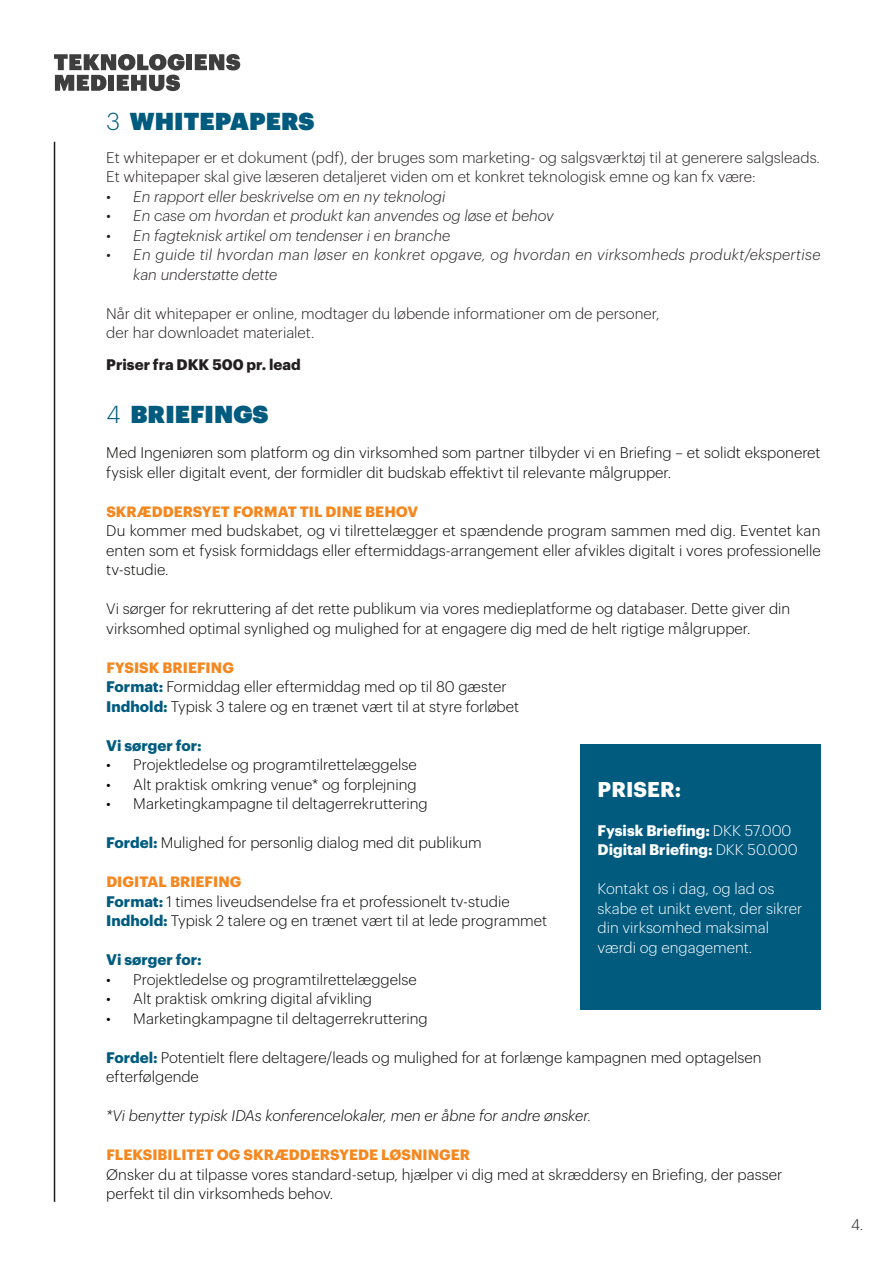
<style>
.page{position:relative;width:893px;height:1263px;background:#fff}
.page>*{position:absolute;margin:0;border:0;box-sizing:border-box;transform-origin:0 0}
.t1{font:24px "Graphik Super";letter-spacing:.005em;color:#005b7f}
.t2{font:700 21px "Graphik";letter-spacing:.005em;color:#fff}
.t3{font:300 15px/19.5px "Graphik";color:#040503}
.t4{font:300 15px/19.5px "Graphik";color:#231f20}
.t5{font:italic 300 15px "Graphik";color:#231f20}
.t6{font:italic 300 15px/19.5px "Graphik";letter-spacing:.02em;color:#231f20}
.t7{font:300 15px/19.5px "Graphik";color:#fff}
.t8{font:italic 300 15px "Graphik";color:#040503}
.t9{font:700 15px/19.5px "Graphik";color:#fff}
.t10{font:700 15px "Graphik";color:#005b7f}
.t11{font:700 15px "Graphik";color:#231f20}
.t12{font:700 14.7px "Graphik";letter-spacing:.005em;color:#f5871f}
.s1{font-family:"Graphik";font-weight:300}
.s2{font-weight:700;color:#005b7f}
.s3{font-weight:300}
</style>
<div class="page">
<div style="left:186px;top:54px;width:6px;height:16px;background:#3e3e3f"></div>
<svg style="left:195px;top:54px;width:45px;height:16px"></svg>
<svg style="left:54px;top:54px;width:130px;height:37px"></svg>
<hr style="left:54px;top:142px;width:1px;height:1060px;background:#1e1f1d">
<div style="left:580px;top:744px;width:241px;height:265px;background:#005b7f"></div>
<h1 class="t1" style="left:106px;top:102px;width:210px"><span class="s1">3</span> WHITEPAPERS</h1>
<p class="t4" style="left:106px;top:146px;width:715px">Et whitepaper er et dokument (pdf), der bruges som marketing- og salgsværktøj til at generere salgsleads.<br>Et whitepaper skal give læseren detaljeret viden om et konkret teknologisk emne og kan fx være:</p>
<p class="t5" style="left:106px;top:185px;width:341px">• En rapport eller beskrivelse om en ny teknologi</p>
<p class="t5" style="left:106px;top:205px;width:449px">• En case om hvordan et produkt kan anvendes og løse et behov</p>
<p class="t5" style="left:106px;top:224px;width:345px">• En fagteknisk artikel om tendenser i en branche</p>
<p class="t6" style="left:133px;top:244px;width:689px;text-indent:-27px">• En guide til hvordan man løser en konkret opgave, og hvordan en virksomheds produkt/ekspertise kan understøtte dette</p>
<p class="t4" style="left:106px;top:302px;width:555px">Når dit whitepaper er online, modtager du løbende informationer om de personer, der har downloadet materialet.</p>
<p class="t11" style="left:106px;top:353px;width:196px">Priser fra DKK 500 pr. lead</p>
<h1 class="t1" style="left:106px;top:395px;width:164px"><span class="s1">4</span> BRIEFINGS</h1>
<p class="t3" style="left:106px;top:442px;width:716px">Med Ingeniøren som platform og din virksomhed som partner tilbyder vi en Briefing – et solidt eksponeret fysisk eller digitalt event, der formidler dit budskab effektivt til relevante målgrupper.</p>
<p class="t12" style="left:106px;top:500px;width:313px">SKRÆDDERSYET FORMAT TIL DINE BEHOV</p>
<p class="t3" style="left:106px;top:520px;width:716px;text-align:justify">Du kommer med budskabet, og vi tilrettelægger et spændende program sammen med dig. Eventet kan enten som et fysisk formiddags eller eftermiddags-arrangement eller afvikles digitalt i vores professionelle tv-studie.</p>
<p class="t3" style="left:106px;top:598px;width:685px">Vi sørger for rekruttering af det rette publikum via vores medieplatforme og databaser. Dette giver din virksomhed optimal synlighed og mulighed for at engagere dig med de helt rigtige målgrupper.</p>
<p class="t12" style="left:106px;top:656px;width:129px">FYSISK BRIEFING</p>
<p class="t3" style="left:106px;top:676px;width:414px"><span class="s2">Format:</span> Formiddag eller eftermiddag med op til 80 gæster<br><span class="s2">Indhold:</span> Typisk 3 talere og en trænet vært til at styre forløbet</p>
<p class="t10" style="left:106px;top:734px;width:97px">Vi sørger for:</p>
<p class="t3" style="left:106px;top:754px;width:312px">• Projektledelse og programtilrettelæggelse</p>
<p class="t3" style="left:106px;top:773px;width:312px">• Alt praktisk omkring venue* og forplejning</p>
<p class="t3" style="left:106px;top:793px;width:323px">• Marketingkampagne til deltagerrekruttering</p>
<p class="t3" style="left:106px;top:832px;width:377px"><span class="s2">Fordel:</span> Mulighed for personlig dialog med dit publikum</p>
<p class="t12" style="left:106px;top:870px;width:137px">DIGITAL BRIEFING</p>
<p class="t3" style="left:106px;top:890px;width:442px"><span class="s2">Format:</span> 1 times liveudsendelse fra et professionelt tv-studie<br><span class="s2">Indhold:</span> Typisk 2 talere og en trænet vært til at lede programmet</p>
<p class="t10" style="left:106px;top:948px;width:97px">Vi sørger for:</p>
<p class="t3" style="left:106px;top:968px;width:312px">• Projektledelse og programtilrettelæggelse</p>
<p class="t3" style="left:106px;top:988px;width:267px">• Alt praktisk omkring digital afvikling</p>
<p class="t3" style="left:106px;top:1007px;width:323px">• Marketingkampagne til deltagerrekruttering</p>
<p class="t3" style="left:106px;top:1046px;width:657px"><span class="s2">Fordel:</span> Potentielt flere deltagere/leads og mulighed for at forlænge kampagnen med optagelsen efterfølgende</p>
<p class="t8" style="left:106px;top:1105px;width:486px">*Vi benytter typisk IDAs konferencelokaler, men er åbne for andre ønsker.</p>
<p class="t12" style="left:106px;top:1143px;width:365px">FLEKSIBILITET OG SKRÆDDERSYEDE LØSNINGER</p>
<p class="t3" style="left:106px;top:1163px;width:677px">Ønsker du at tilpasse vores standard-setup, hjælper vi dig med at skræddersy en Briefing, der passer perfekt til din virksomheds behov.</p>
<h2 class="t2" style="left:598px;top:773px;width:85px">PRISER:</h2>
<p class="t9" style="left:598px;top:819px;width:202px">Fysisk Briefing: <span class="s3">DKK 57.000<br></span>Digital Briefing: <span class="s3">DKK 50.000</span></p>
<p class="t7" style="left:598px;top:878px;width:206px">Kontakt os i dag, og lad os skabe et unikt event, der sikrer din virksomhed maksimal værdi og engagement.</p>
<p class="t4" style="left:851px;top:1214px;width:14px">4.</p>
</div>
